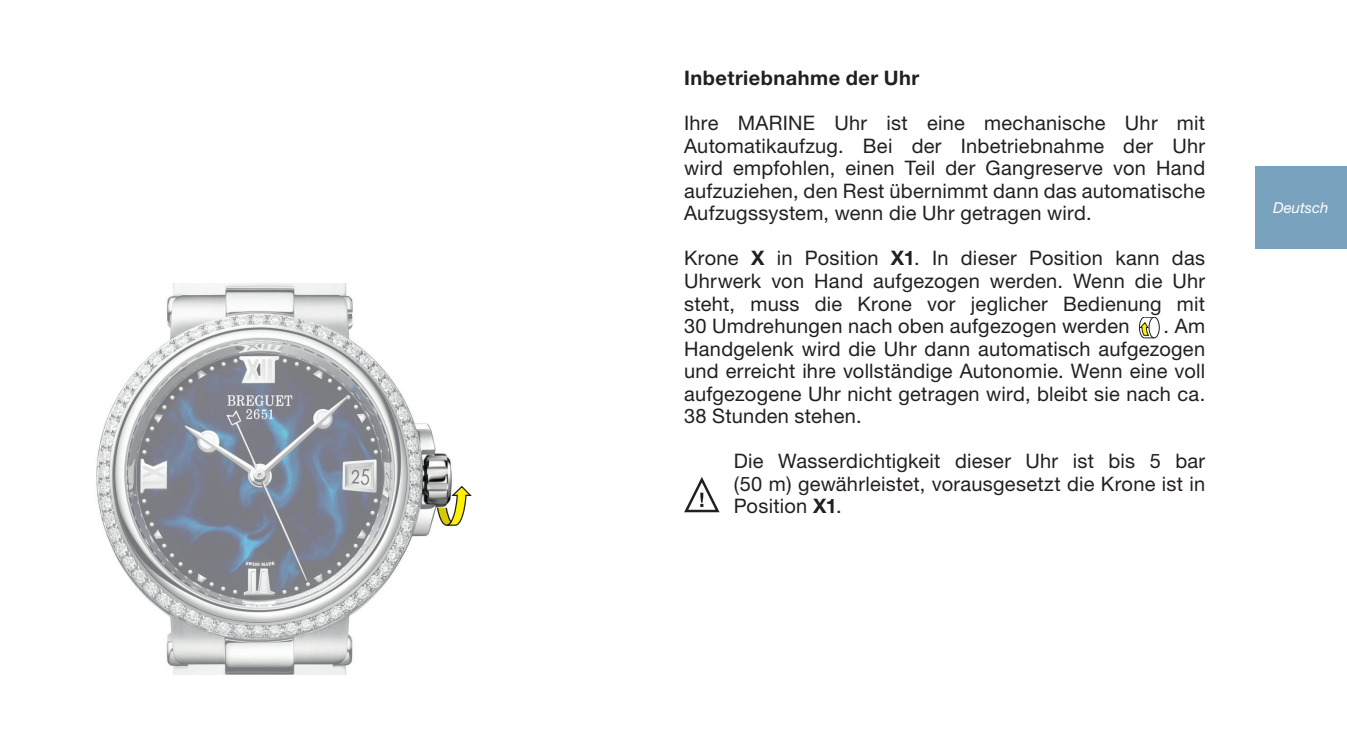
<style>
.page{position:relative;width:1347px;height:745px;background:#fff}
.page>*{position:absolute;margin:0;border:0;box-sizing:border-box;transform-origin:0 0}
.t1{font:20px/22.5px "Helvetica Neue";letter-spacing:.015em;color:#231f20;text-align:justify}
.t2{font:700 20px "Helvetica Neue";letter-spacing:.025em;color:#231f20}
.t3{font:italic 15px "Helvetica Neue";color:#fff}
.s1{font-weight:700}
</style>
<div class="page">
<img style="left:96px;top:283px;width:362px;height:390px">
<svg style="left:437px;top:485px;width:35px;height:40px"></svg>
<svg style="left:1139px;top:317px;width:20px;height:21px"></svg>
<svg style="left:684px;top:477px;width:36px;height:36px"></svg>
<div style="left:1254px;top:166px;width:92px;height:83px;background:#79a2bf"></div>
<p class="t2" style="left:684px;top:66px;width:237px">Inbetriebnahme der Uhr</p>
<p class="t1" style="left:684px;top:111px;width:522px">Ihre MARINE Uhr ist eine mechanische Uhr mit Automatikaufzug. Bei der Inbetriebnahme der Uhr wird empfohlen, einen Teil der Gangreserve von Hand aufzuziehen, den Rest übernimmt dann das automatische Aufzugssystem, wenn die Uhr getragen wird.</p>
<p class="t1" style="left:684px;top:246px;width:522px">Krone <span class="s1">X</span> in Position <span class="s1">X1</span>. In dieser Position kann das Uhrwerk von Hand aufgezogen werden. Wenn die Uhr steht, muss die Krone vor jeglicher Bedienung mit 30 Umdrehungen nach oben aufgezogen werden</p>
<p class="t1" style="left:684px;top:314px;width:522px;text-indent:479px">. Am Handgelenk wird die Uhr dann automatisch aufgezogen und erreicht ihre vollständige Autonomie. Wenn eine voll aufgezogene Uhr nicht getragen wird, bleibt sie nach ca.<br>38 Stunden stehen.</p>
<p class="t1" style="left:733px;top:449px;width:473px">Die Wasserdichtigkeit dieser Uhr ist bis 5 bar (50 m) gewährleistet, vorausgesetzt die Krone ist in Position <span class="s1">X1</span>.</p>
<p class="t3" style="left:1273px;top:198px;width:57px">Deutsch</p>
</div>
